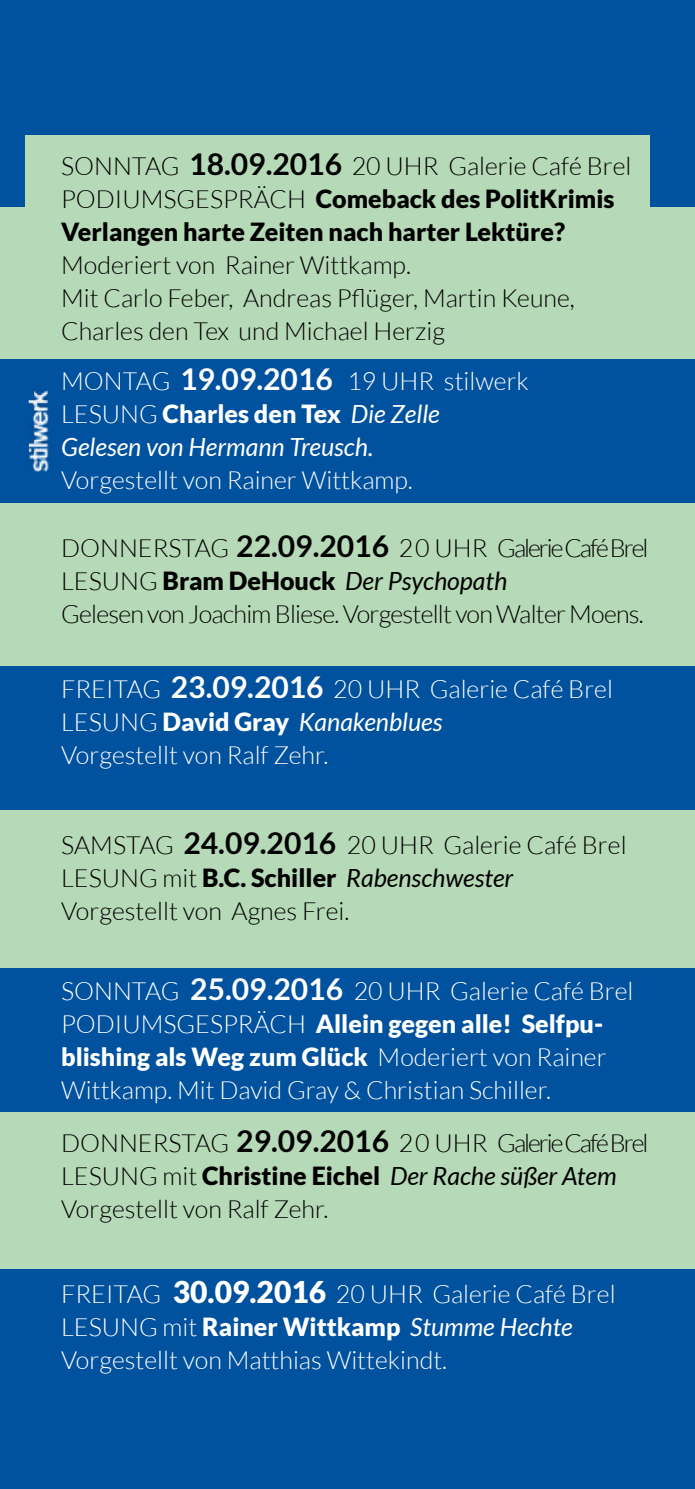
<style>
.page{position:relative;width:695px;height:1489px;background:#fff}
.page>*{position:absolute;margin:0;border:0;box-sizing:border-box;transform-origin:0 0}
.t1{font:300 25px/32.8px "Lato";color:#fff}
.t2{font:300 25px/33px "Lato";color:#000}
.t3{font:300 25px/32.8px "Lato";letter-spacing:-.03em;color:#000}
.t4{font:900 25px/32.8px "Lato";color:#000}
.t5{font:italic 25px/32.8px "Lato";color:#fff}
.s1{font-weight:300}
.s2{font-weight:700;font-size:30px}
.s3{font-weight:300;font-style:normal}
.s4{font-weight:700;font-style:normal;font-size:30px}
.s5{font-weight:900;font-style:normal}
.s6{font-weight:900}
.s7{font-weight:400;font-style:italic}
.s8{font-weight:900;font-size:30px}
</style>
<div class="page">
<div style="left:0;top:5px;width:694px;height:1483px;background:#b6d9b7"></div>
<div style="left:0;top:666px;width:694px;height:143px;background:#00519e"></div>
<div style="left:0;top:359px;width:694px;height:143px;background:#00519e"></div>
<div style="left:0;top:0;width:694px;height:206px;background:#00519e"></div>
<div style="left:26px;top:135px;width:623px;height:197px;background:#b6d9b7"></div>
<div style="left:0;top:968px;width:694px;height:143px;background:#00519e"></div>
<div style="left:0;top:1269px;width:694px;height:219px;background:#00519e"></div>
<img style="left:29px;top:390px;width:19px;height:81px">
<p class="t4" style="left:61px;top:149px;width:571px"><span class="s1">SONNTAG</span> <span class="s2">18.09.2016</span> <span class="s1">20 UHR Galerie Café Brel<br>PODIUMSGESPRÄCH</span> Comeback des PolitKrimis<br>Verlangen harte Zeiten nach harter Lektüre?</p>
<p class="t2" style="left:61px;top:249px;width:515px">Moderiert von Rainer Wittkamp.<br>Mit Carlo Feber, Andreas Pflüger, Martin Keune,<br>Charles den Tex und Michael Herzig</p>
<p class="t5" style="left:61px;top:365px;width:469px"><span class="s3">MONTAG</span> <span class="s4">19.09.2016</span> <span class="s3">19 UHR stilwerk<br>LESUNG</span> <span class="s5">Charles den Tex</span> Die Zelle<br>Gelesen von Hermann Treusch.</p>
<p class="t1" style="left:61px;top:463px;width:353px">Vorgestellt von Rainer Wittkamp.</p>
<p class="t3" style="left:61px;top:531px;width:588px">DONNERSTAG <span class="s2">22.09.2016</span> 20 UHR Galerie Café Brel<br>LESUNG <span class="s6">Bram DeHouck</span> <span class="s7">Der Psychopath<br></span>Gelesen von Joachim Bliese. Vorgestellt von Walter Moens.</p>
<p class="t1" style="left:61px;top:673px;width:553px">FREITAG <span class="s2">23.09.2016</span> 20 UHR Galerie Café Brel<br>LESUNG <span class="s6">David Gray</span> <span class="s7">Kanakenblues<br></span>Vorgestellt von Ralf Zehr.</p>
<p class="t2" style="left:61px;top:828px;width:567px">SAMSTAG <span class="s2">24.09.2016</span> 20 UHR Galerie Café Brel<br>LESUNG mit <span class="s6">B.C. Schiller</span> <span class="s7">Rabenschwester<br></span>Vorgestellt von Agnes Frei.</p>
<p class="t1" style="left:61px;top:974px;width:573px">SONNTAG <span class="s2">25.09.2016</span> 20 UHR Galerie Café Brel PODIUMSGESPRÄCH <span class="s6">Allein gegen alle! Selfpu&shy;blishing als Weg zum Glück</span> Moderiert von Rainer Wittkamp. Mit David Gray &amp; Christian Schiller.</p>
<p class="t2" style="left:61px;top:1126px;width:588px">DONNERSTAG <span class="s2">29.09.2016</span> 20 UHR Galerie Café Brel<br>LESUNG mit <span class="s6">Christine Eichel</span> <span class="s7">Der Rache süßer Atem<br></span>Vorgestellt von Ralf Zehr.</p>
<p class="t1" style="left:61px;top:1277px;width:556px">FREITAG <span class="s8">30.09.2016</span> 20 UHR Galerie Café Brel<br>LESUNG mit <span class="s6">Rainer Wittkamp</span> <span class="s7">Stumme Hechte<br></span>Vorgestellt von Matthias Wittekindt.</p>
</div>
